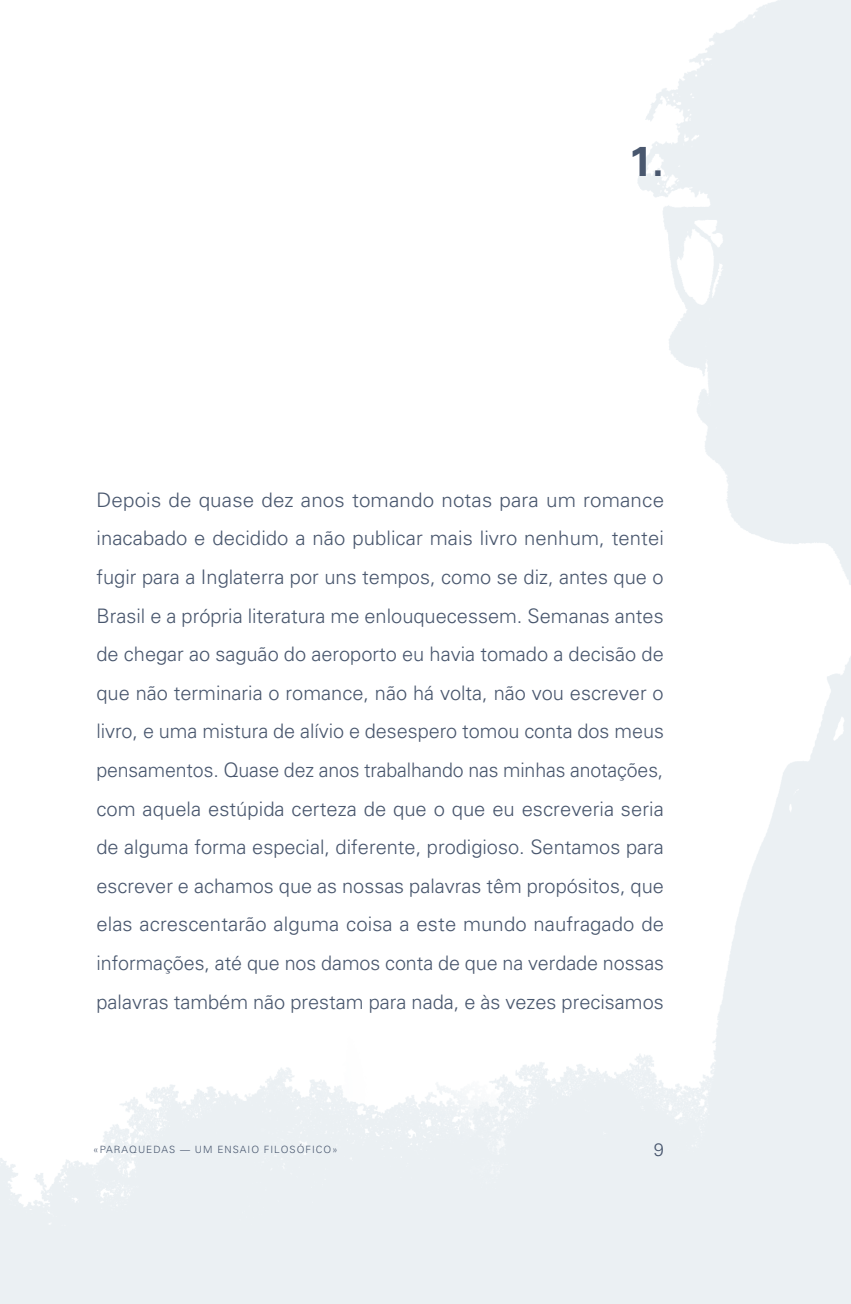
<style>
.page{position:relative;width:851px;height:1304px;background:#fff}
.page>*{position:absolute;margin:0;border:0;box-sizing:border-box;transform-origin:0 0}
.t1{font:700 42px "Univers";color:#49576e}
.t2{font:300 20px/38.6px "Univers";color:#49576e;text-align:justify}
.t3{font:300 18px "Univers";color:#49576e}
.t4{font:300 10px "Univers";letter-spacing:.1em;color:#49576e}
</style>
<div class="page">
<h1 class="t1" style="left:628px;top:134px;width:37px">1.</h1>
<p class="t2" style="left:96px;top:480px;width:569px">Depois de quase dez anos tomando notas para um romance inacabado e decidido a não publicar mais livro nenhum, tentei fugir para a Inglaterra por uns tempos, como se diz, antes que o Brasil e a própria literatura me enlouquecessem. Semanas antes de chegar ao saguão do aeroporto eu havia tomado a decisão de que não terminaria o romance, não há volta, não vou escrever o livro, e uma mistura de alívio e desespero tomou conta dos meus pensamentos. Quase dez anos trabalhando nas minhas anotações, com aquela estúpida certeza de que o que eu escreveria seria de alguma forma especial, diferente, prodigioso. Sentamos para escrever e achamos que as nossas palavras têm propósitos, que elas acrescentarão alguma coisa a este mundo naufragado de informações, até que nos damos conta de que na verdade nossas palavras também não prestam para nada, e às vezes precisamos</p>
<p class="t4" style="left:93px;top:1143px;width:246px">«PARAQUEDAS — UM ENSAIO FILOSÓFICO»</p>
<p class="t3" style="left:653px;top:1139px;width:12px">9</p>
</div>
